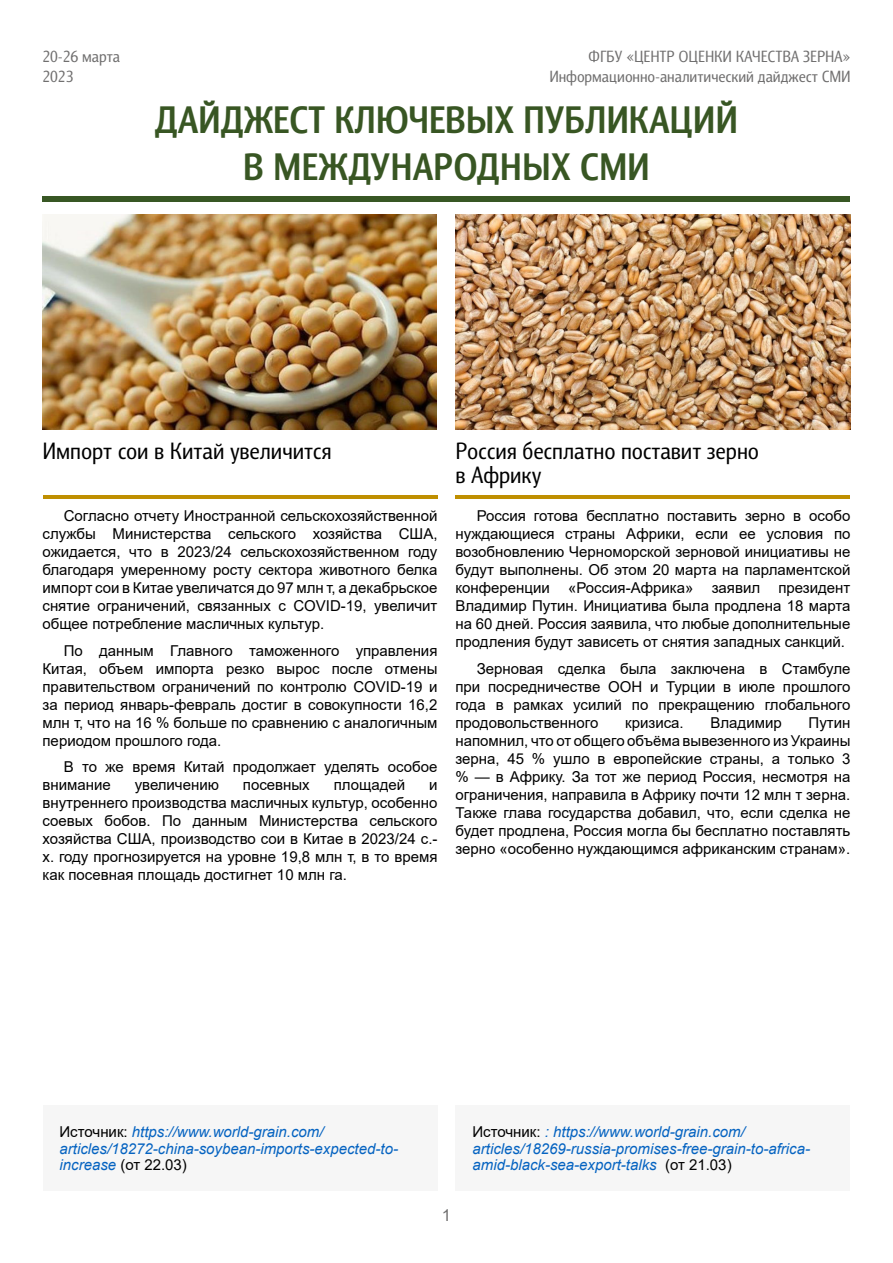
<style>
.page{position:relative;width:893px;height:1263px;background:#fff}
.page>*{position:absolute;margin:0;border:0;box-sizing:border-box;transform-origin:0 0}
.t1{font:700 39px/46.8px "Barnaul Grotesk";color:#385623;text-align:center}
.t2{font:24px/24px "Barnaul Grotesk";color:#000}
.t3{font:16.5px/19.8px "Barnaul Grotesk";color:#706f6f;text-align:right}
.t4{font:16.5px "Arial";color:#706f6f}
.t5{font:15px/18px "Arial";color:#000;text-align:justify}
.t6{font:italic 15px/16.5px "Arial";color:#0563c1}
.s1{font-style:normal;color:#000}
</style>
<div class="page">
<div style="left:43px;top:197px;width:807px;height:5px;background:#385724"></div>
<div style="left:43px;top:1105px;width:394px;height:86px;background:#f6f6f6"></div>
<img style="left:43px;top:214px;width:394px;height:215px">
<img style="left:455px;top:215px;width:395px;height:215px">
<hr style="left:455px;top:495px;width:395px;height:3px;background:#bf8f00">
<hr style="left:43px;top:495px;width:394px;height:3px;background:#bf8f00">
<div style="left:455px;top:1105px;width:395px;height:86px;background:#f6f6f6"></div>
<p class="t3" style="left:43px;top:47px;width:79px;text-align:left">20-26 марта<br>2023</p>
<p class="t3" style="left:549px;top:47px;width:302px">ФГБУ «ЦЕНТР ОЦЕНКИ КАЧЕСТВА ЗЕРНА»<br>Информационно-аналитический дайджест СМИ</p>
<h1 class="t1" style="left:155px;top:96px;width:585px">ДАЙДЖЕСТ КЛЮЧЕВЫХ ПУБЛИКАЦИЙ<br>В МЕЖДУНАРОДНЫХ СМИ</h1>
<h2 class="t2" style="left:43px;top:438px;width:291px">Импорт сои в Китай увеличится</h2>
<p class="t5" style="left:43px;top:507px;width:396px;text-indent:21px">Согласно отчету Иностранной сельскохозяйственной службы Министерства сельского хозяйства США, ожидается, что в 2023/24 сельскохозяйственном году благодаря умеренному росту сектора животного белка импорт сои в Китае увеличатся до 97 млн т, а декабрьское снятие ограничений, связанных с COVID-19, увеличит общее потребление масличных культур.</p>
<p class="t5" style="left:43px;top:641px;width:396px;text-indent:21px">По данным Главного таможенного управления Китая, объем импорта резко вырос после отмены правительством ограничений по контролю COVID-19 и за период январь-февраль достиг в совокупности 16,2 млн т, что на 16 % больше по сравнению с аналогичным периодом прошлого года.</p>
<p class="t5" style="left:43px;top:758px;width:396px;text-indent:21px">В то же время Китай продолжает уделять особое внимание</p>
<p class="t5" style="left:135px;top:776px;width:86px">увеличению</p>
<p class="t5" style="left:243px;top:776px;width:68px">посевных</p>
<p class="t5" style="left:334px;top:776px;width:73px">площадей</p>
<p class="t5" style="left:43px;top:776px;width:396px;text-indent:387px">и внутреннего производства масличных культур, особенно соевых бобов. По данным Министерства сельского хозяйства США, производство сои в Китае в 2023/24 с.- х. году прогнозируется на уровне 19,8 млн т, в то время как посевная площадь достигнет 10 млн га.</p>
<h2 class="t2" style="left:455px;top:438px;width:305px">Россия бесплатно поставит зерно в Африку</h2>
<p class="t5" style="left:455px;top:507px;width:396px;text-indent:21px">Россия готова бесплатно поставить зерно в особо нуждающиеся страны Африки, если ее условия по возобновлению Черноморской зерновой инициативы не будут выполнены. Об этом 20 марта на парламентской конференции «Россия-Африка» заявил президент Владимир Путин. Инициатива была продлена 18 марта на 60 дней. Россия заявила, что любые дополнительные продления будут зависеть от снятия западных санкций.</p>
<p class="t5" style="left:455px;top:659px;width:396px;text-indent:21px">Зерновая сделка была заключена в Стамбуле при посредничестве ООН и Турции в июле прошлого года в рамках усилий по прекращению глобального продовольственного</p>
<p class="t5" style="left:455px;top:713px;width:396px;text-indent:353px">Путин напомнил, что от общего объёма вывезенного из Украины зерна, 45 % ушло в европейские страны, а только 3 % — в Африку. За тот же период Россия, несмотря на ограничения, направила в Африку почти 12 млн т зерна.<br>Также глава государства добавил, что, если сделка не будет продлена, Россия могла бы бесплатно поставлять зерно «особенно нуждающимся африканским странам».</p>
<p class="t5" style="left:625px;top:713px;width:60px">кризиса.</p>
<p class="t5" style="left:711px;top:713px;width:73px">Владимир</p>
<p class="t6" style="left:60px;top:1124px;width:340px"><span class="s1">Источник:</span> https://www.world-grain.com/ articles/18272-china-soybean-imports-expected-to&shy;increase <span class="s1">(от 22.03)</span></p>
<p class="t6" style="left:472px;top:1124px;width:339px"><span class="s1">Источник:</span> : https://www.world-grain.com/ articles/18269-russia-promises-free-grain-to-africa&shy;amid-black-sea-export-talks <span class="s1">(от 21.03)</span></p>
<p class="t4" style="left:442px;top:1204px;width:11px">1</p>
</div>
